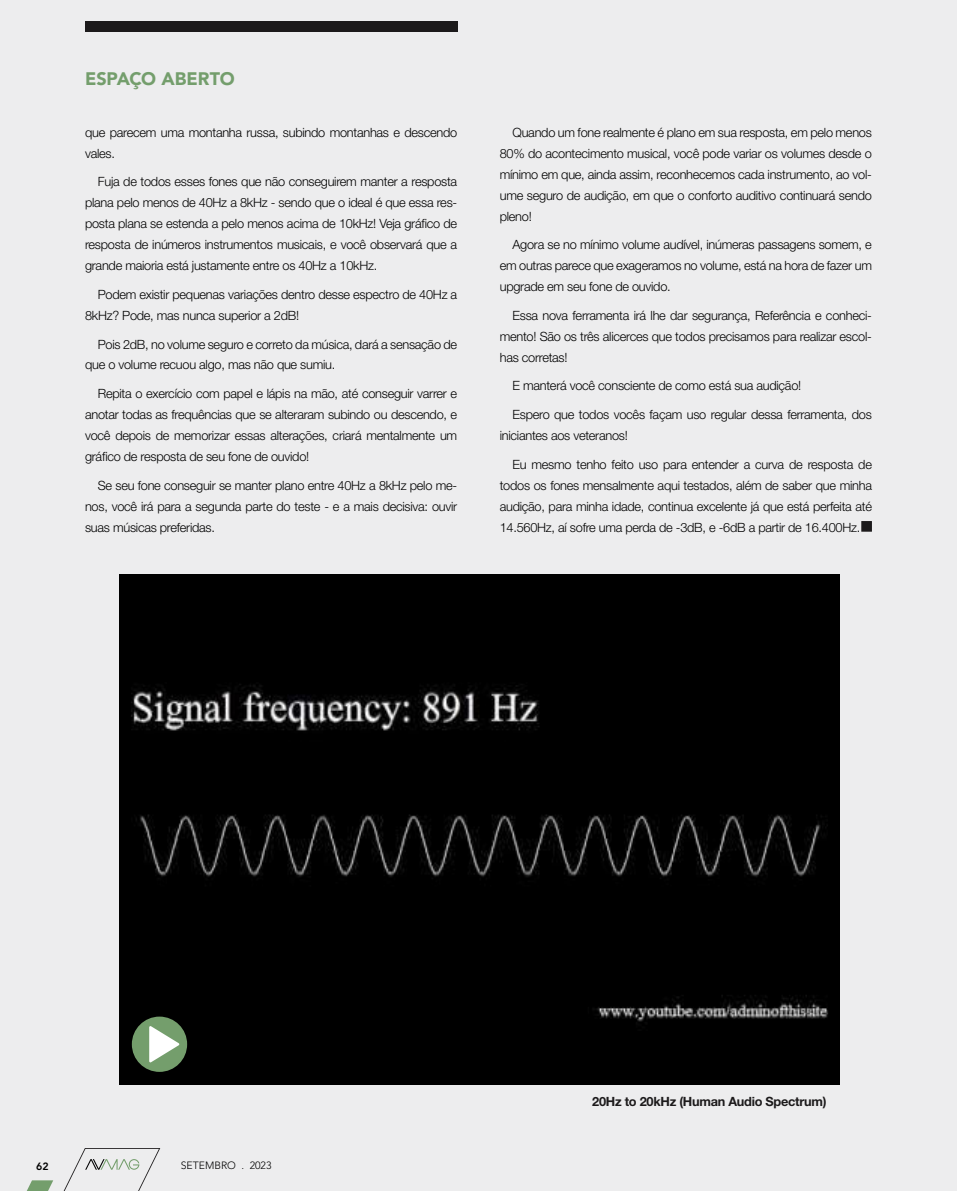
<style>
.page{position:relative;width:957px;height:1191px;background:#ededee}
.page>*{position:absolute;margin:0;border:0;box-sizing:border-box;transform-origin:0 0}
.t1{font:900 18px "Avenir LT Std";letter-spacing:-.005em;color:#749e6c}
.t2{font:300 12.75px/21px "Helvetica Neue LT Std";letter-spacing:-.02em;color:#000;text-align:justify}
.t3{font:700 12.75px "Helvetica Neue LT Std";letter-spacing:-.02em;color:#1c1a1b}
.t4{font:300 10.5px "Avenir LT Std";color:#000}
.t5{font:800 10.5px "Avenir LT Std";color:#000}
</style>
<div class="page">
<svg style="left:27px;top:1148px;width:133px;height:43px"></svg>
<hr style="left:956px;top:0;width:1px;height:1191px;background:#fff">
<div style="left:85px;top:21px;width:372px;height:11px;background:#1c1a1b"></div>
<div style="left:861px;top:521px;width:11px;height:10px;background:#1c1a1b;border:2px solid #1c1a1b"></div>
<div style="left:119px;top:574px;width:720px;height:510px;background:#000"></div>
<div style="left:132px;top:1016px;width:55px;height:55px;background:#749e6c;border-radius:50%"></div>
<svg style="left:149px;top:1026px;width:30px;height:36px"></svg>
<h1 class="t1" style="left:85px;top:68px;width:151px">ESPAÇO ABERTO</h1>
<p class="t2" style="left:85px;top:121px;width:374px">que parecem uma montanha russa, subindo montanhas e descendo vales.</p>
<p class="t2" style="left:85px;top:171px;width:374px;text-indent:13px">Fuja de todos esses fones que não conseguirem manter a resposta plana pelo menos de 40Hz a 8kHz - sendo que o ideal é que essa res&shy;posta plana se estenda a pelo menos acima de 10kHz! Veja gráfico de resposta de inúmeros instrumentos musicais, e você observará que a grande maioria está justamente entre os 40Hz a 10kHz.</p>
<p class="t2" style="left:85px;top:283px;width:374px;text-indent:13px">Podem existir pequenas variações dentro desse espectro de 40Hz a<br>8kHz? Pode, mas nunca superior a 2dB!</p>
<p class="t2" style="left:85px;top:333px;width:373px;text-indent:13px">Pois 2dB, no volume seguro e correto da música, dará a sensação de que o volume recuou algo, mas não que sumiu.</p>
<p class="t2" style="left:85px;top:383px;width:374px;text-indent:13px">Repita o exercício com papel e lápis na mão, até conseguir varrer e anotar todas as frequências que se alteraram subindo ou descendo, e você depois de memorizar essas alterações, criará mentalmente um gráfico de resposta de seu fone de ouvido!</p>
<p class="t2" style="left:85px;top:474px;width:374px;text-indent:13px">Se seu fone conseguir se manter plano entre 40Hz a 8kHz pelo me&shy;nos, você irá para a segunda parte do teste - e a mais decisiva: ouvir suas músicas preferidas.</p>
<p class="t2" style="left:500px;top:121px;width:374px;text-indent:13px">Quando um fone realmente é plano em sua resposta, em pelo menos 80% do acontecimento musical, você pode variar os volumes desde o mínimo em que, ainda assim, reconhecemos cada instrumento, ao vol&shy;ume seguro de audição, em que o conforto auditivo continuará sendo pleno!</p>
<p class="t2" style="left:500px;top:234px;width:374px;text-indent:13px">Agora se no mínimo volume audível, inúmeras passagens somem, e em outras parece que exageramos no volume, está na hora de fazer um upgrade em seu fone de ouvido.</p>
<p class="t2" style="left:500px;top:304px;width:374px;text-indent:13px">Essa nova ferramenta irá lhe dar segurança, Referência e conheci&shy;mento! São os três alicerces que todos precisamos para realizar escol&shy;has corretas!</p>
<p class="t2" style="left:512px;top:375px;width:290px">E manterá você consciente de como está sua audição!</p>
<p class="t2" style="left:500px;top:404px;width:374px;text-indent:13px">Espero que todos vocês façam uso regular dessa ferramenta, dos iniciantes aos veteranos!</p>
<p class="t2" style="left:500px;top:453px;width:374px;text-indent:13px">Eu mesmo tenho feito uso para entender a curva de resposta de todos os fones mensalmente aqui testados, além de saber que minha audição, para minha idade, continua excelente já que está perfeita até 14.560Hz, aí sofre uma perda de -3dB, e -6dB a partir de 16.400Hz.</p>
<p class="t5" style="left:36px;top:1160px;width:14px">62</p>
<p class="t4" style="left:181px;top:1159px;width:92px">SETEMBRO . 2023</p>
<p class="t3" style="left:592px;top:1093px;width:236px">20Hz to 20kHz (Human Audio Spectrum)</p>
</div>
